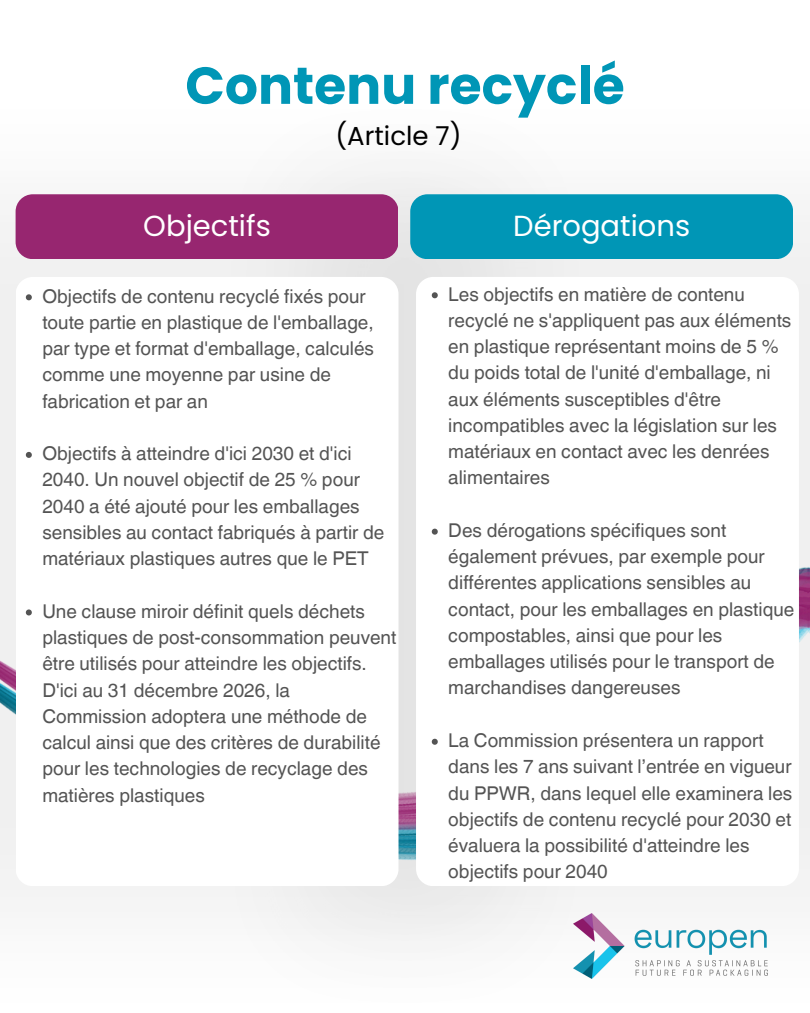
<style>
.page{position:relative;width:810px;height:1013px;background:#fff}
.page>*{position:absolute;margin:0;border:0;box-sizing:border-box;transform-origin:0 0}
.t1{font:700 52px "Poppins";color:#0096b6}
.t2{font:29px "Poppins";color:#fff}
.t3{font:26px "Poppins";color:#000}
.t4{font:25px/34.5px "Helvetica World";color:#545454}
.t5{font:19px/26.2px "Helvetica World";color:#545454}
</style>
<div class="page">
<div style="left:0;top:194px;width:228px;height:364px;background:#f1f1f1"></div>
<img style="left:228px;top:171px;width:582px;height:808px">
<img style="left:0;top:558px;width:810px;height:361px">
<div style="left:416px;top:277px;width:383px;height:609px;background:#fff;border-radius:17px"></div>
<div style="left:16px;top:194px;width:382px;height:65px;background:#972670;border-radius:17px"></div>
<svg style="left:432px;top:292px;width:6px;height:6px"></svg>
<svg style="left:432px;top:528px;width:6px;height:6px"></svg>
<svg style="left:432px;top:738px;width:6px;height:6px"></svg>
<div style="left:16px;top:277px;width:383px;height:609px;background:#fff;border-radius:17px"></div>
<div style="left:410px;top:194px;width:383px;height:65px;background:#0096b6;border-radius:17px"></div>
<svg style="left:26px;top:294px;width:6px;height:6px"></svg>
<svg style="left:26px;top:452px;width:6px;height:6px"></svg>
<svg style="left:26px;top:609px;width:6px;height:6px"></svg>
<img style="left:573px;top:913px;width:195px;height:65px">
<p class="t1" style="left:185px;top:49px;width:441px">Contenu recyclé</p>
<p class="t3" style="left:335px;top:118px;width:128px">(Article 7)</p>
<h1 class="t2" style="left:143px;top:206px;width:129px">Objectifs</h1>
<h2 class="t5" style="left:42px;top:283px;width:333px">Objectifs de contenu recyclé fixés pour toute partie en plastique de l'emballage, par type et format d'emballage, calculés comme une moyenne par usine de fabrication et par an</h2>
<p class="t5" style="left:42px;top:440px;width:344px">Objectifs à atteindre d'ici 2030 et d'ici 2040. Un nouvel objectif de 25 % pour 2040 a été ajouté pour les emballages sensibles au contact fabriqués à partir de matériaux plastiques autres que le PET</p>
<p class="t5" style="left:42px;top:598px;width:355px">Une clause miroir définit quels déchets plastiques de post-consommation peuvent être utilisés pour atteindre les objectifs.<br>D'ici au 31 décembre 2026, la Commission adoptera une méthode de calcul ainsi que des critères de durabilité pour les technologies de recyclage des matières plastiques</p>
<p class="t4" style="left:79px;top:295px;width:235px">Deletion of one of the provisions enabling<br>Member</p>
<h2 class="t4" style="left:79px;top:433px;width:171px">further labelling requirements</h2>
<p class="t4" style="left:79px;top:502px;width:288px">Nationally (to identify EPR or DRS)</p>
<p class="t2" style="left:513px;top:206px;width:178px">Dérogations</p>
<p class="t5" style="left:448px;top:281px;width:345px">Les objectifs en matière de contenu recyclé ne s'appliquent pas aux éléments en plastique représentant moins de 5 % du poids total de l'unité d'emballage, ni aux éléments susceptibles d'être incompatibles avec la législation sur les matériaux en contact avec les denrées alimentaires</p>
<p class="t5" style="left:448px;top:517px;width:348px">Des dérogations spécifiques sont également prévues, par exemple pour différentes applications sensibles au contact, pour les emballages en plastique compostables, ainsi que pour les emballages utilisés pour le transport de marchandises dangereuses</p>
<p class="t5" style="left:448px;top:727px;width:346px">La Commission présentera un rapport dans les 7 ans suivant l’entrée en vigueur du PPWR, dans lequel elle examinera les objectifs de contenu recyclé pour 2030 et évaluera la possibilité d'atteindre les objectifs pour 2040</p>
</div>
